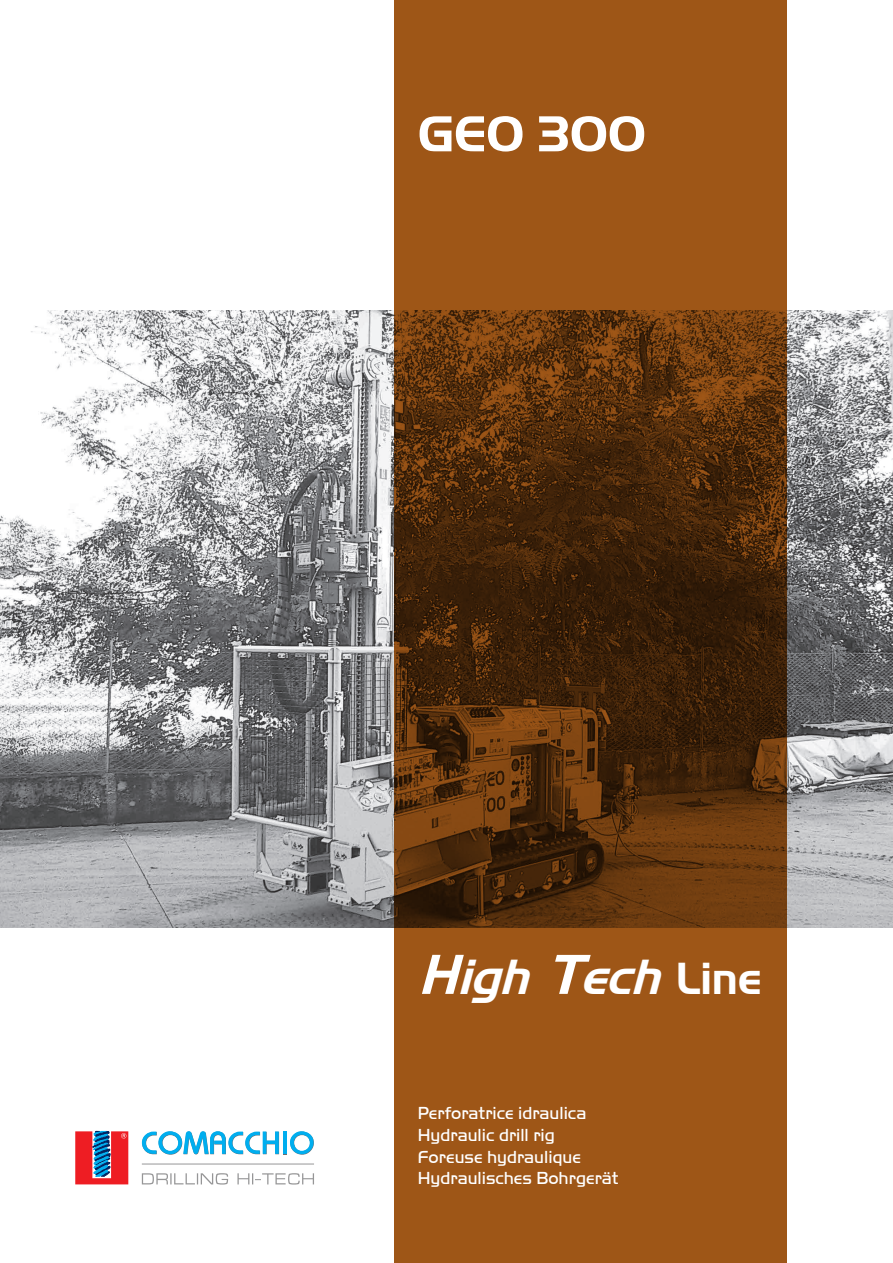
<style>
.page{position:relative;width:893px;height:1263px;background:#fff}
.page>*{position:absolute;margin:0;border:0;box-sizing:border-box;transform-origin:0 0}
.t1{font:700 52.5px "Handel Got D";color:#fff}
.t2{font:italic 47.7px "Handel Gothic BT";color:#fff}
.t3{font:18px "Handel Got D Ligh";color:#fff}
.s1{font-size:54.45px}
.s2{font-style:normal;font-size:43.5px}
</style>
<div class="page">
<img style="left:0;top:310px;width:893px;height:617px">
<svg style="left:394px;top:0;width:393px;height:1263px;background:#784111"></svg>
<svg style="left:142px;top:1131px;width:137px;height:24px"></svg>
<hr style="left:283px;top:1131px;width:4px;height:23px;background:#00aeef">
<svg style="left:290px;top:1131px;width:24px;height:24px"></svg>
<svg style="left:142px;top:1173px;width:172px;height:11px"></svg>
<hr style="left:142px;top:1164px;width:172px;height:1px;background:#969697">
<svg style="left:75px;top:1131px;width:53px;height:53px;background:#b64356"></svg>
<p class="t1" style="left:418px;top:104px;width:230px">GEO 300</p>
<p class="t2" style="left:418px;top:948px;width:345px"><span class="s1">H</span>igh <span class="s1">T</span>ech <span class="s2">L i n e</span></p>
<p class="t3" style="left:418px;top:1103px;width:170px">Perforatrice idraulica</p>
<p class="t3" style="left:418px;top:1125px;width:138px">Hydraulic drill rig</p>
<p class="t3" style="left:418px;top:1146px;width:165px">Foreuse hydraulique</p>
<p class="t3" style="left:418px;top:1168px;width:202px">Hydraulisches Bohrgerät</p>
</div>
